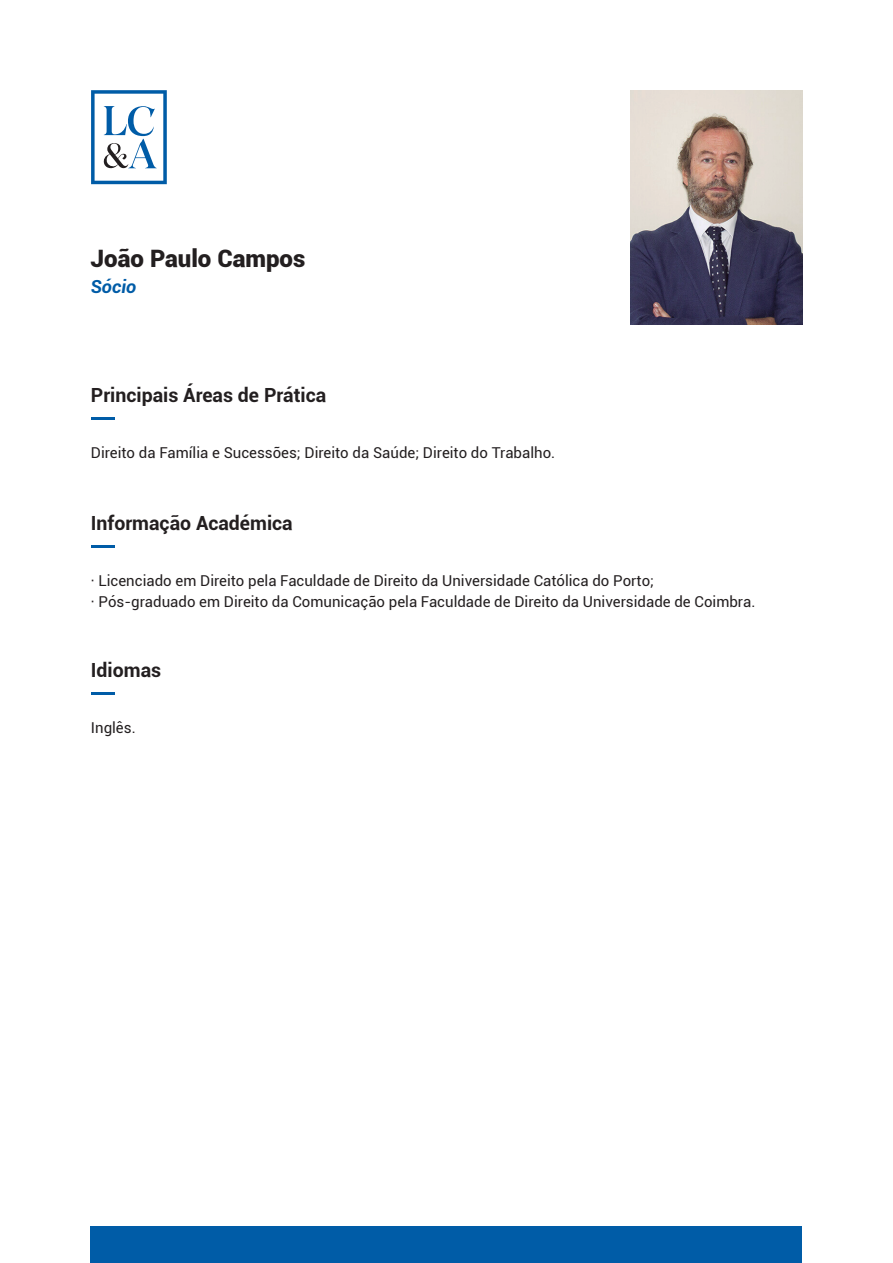
<style>
.page{position:relative;width:893px;height:1263px;background:#fff}
.page>*{position:absolute;margin:0;border:0;box-sizing:border-box;transform-origin:0 0}
.t1{font:900 24px "Roboto";color:#231f20}
.t2{font:700 19.5px "Roboto";color:#231f20}
.t3{font:italic 700 18px "Roboto";color:#005ca7}
.t4{font:15px/21px "Roboto";color:#231f20}
</style>
<div class="page">
<img style="left:630px;top:90px;width:172px;height:234px">
<svg style="left:91px;top:90px;width:76px;height:94px"></svg>
<hr style="left:91px;top:418px;width:23px;height:2px;background:#005ca7">
<div style="left:91px;top:1227px;width:711px;height:36px;background:#005ca7"></div>
<hr style="left:91px;top:545px;width:23px;height:3px;background:#005ca7">
<hr style="left:91px;top:693px;width:23px;height:2px;background:#005ca7">
<h1 class="t1" style="left:91px;top:241px;width:216px">João Paulo Campos</h1>
<p class="t3" style="left:91px;top:274px;width:47px">Sócio</p>
<h2 class="t2" style="left:91px;top:381px;width:237px">Principais Áreas de Prática</h2>
<p class="t4" style="left:91px;top:441px;width:466px">Direito da Família e Sucessões; Direito da Saúde; Direito do Trabalho.</p>
<h2 class="t2" style="left:91px;top:509px;width:203px">Informação Académica</h2>
<p class="t4" style="left:91px;top:569px;width:666px">· Licenciado em Direito pela Faculdade de Direito da Universidade Católica do Porto;<br>· Pós-graduado em Direito da Comunicação pela Faculdade de Direito da Universidade de Coimbra.</p>
<h2 class="t2" style="left:91px;top:656px;width:72px">Idiomas</h2>
<p class="t4" style="left:91px;top:716px;width:46px">Inglês.</p>
</div>
